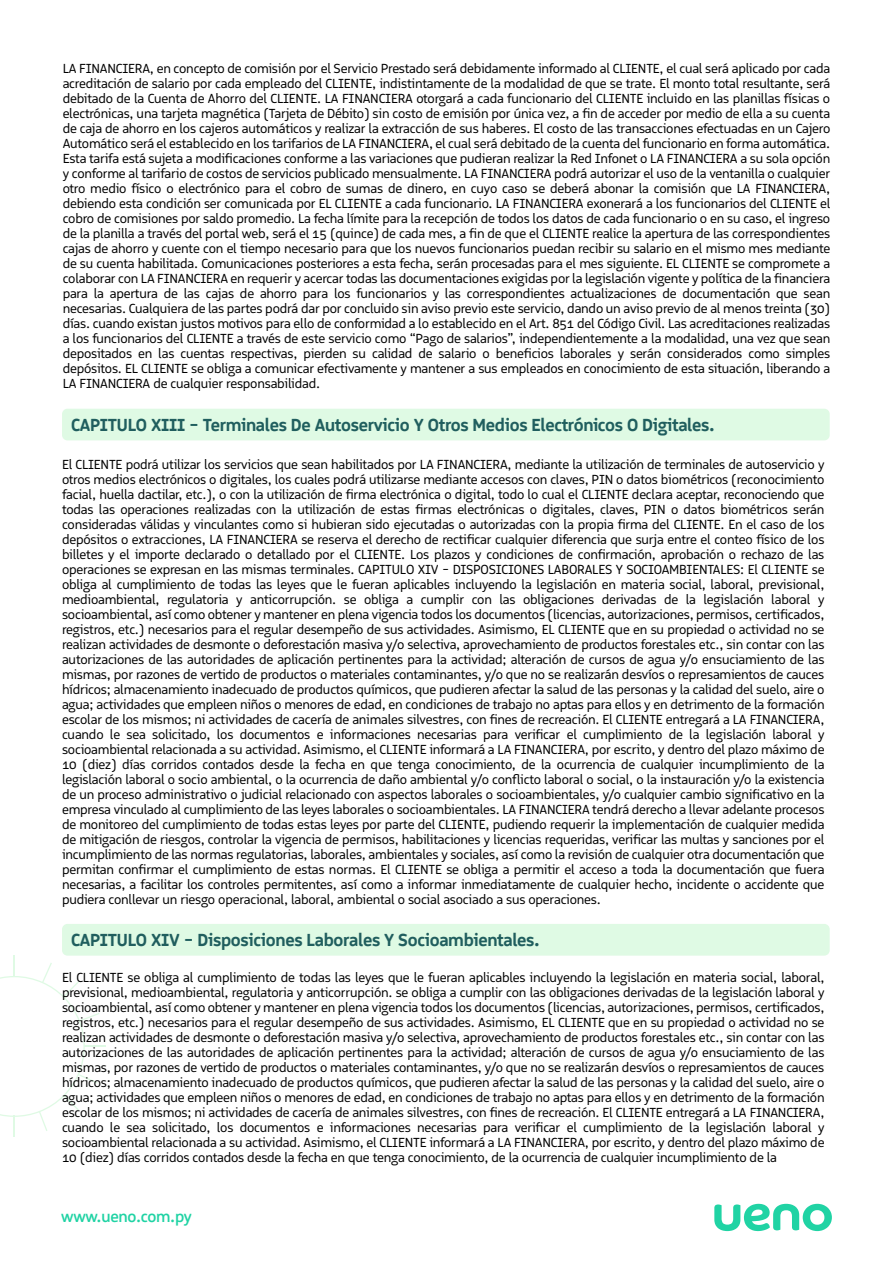
<style>
.page{position:relative;width:893px;height:1263px;background:#fff}
.page>*{position:absolute;margin:0;border:0;box-sizing:border-box;transform-origin:0 0}
.t1{font:700 18px "Logical";letter-spacing:-.015em;color:#205e5e}
.t2{font:500 16.5px "Logical";letter-spacing:-.015em;color:#20d3a4}
.t3{font:13.5px/15px "Logical";letter-spacing:-.015em;color:#000;text-align:justify}
</style>
<div class="page">
<svg style="left:0;top:955px;width:105px;height:182px"></svg>
<svg style="left:714px;top:1204px;width:118px;height:27px"></svg>
<div style="left:62px;top:409px;width:768px;height:31px;background:#dffae4;border-radius:5px"></div>
<div style="left:62px;top:924px;width:768px;height:32px;background:#dffae4;border-radius:5px"></div>
<p class="t3" style="left:63px;top:60px;width:769px">LA FINANCIERA, en concepto de comisión por el Servicio Prestado será debidamente informado al CLIENTE, el cual será aplicado por cada acreditación de salario por cada empleado del CLIENTE, indistintamente de la modalidad de que se trate. El monto total resultante, será debitado de la Cuenta de Ahorro del CLIENTE. LA FINANCIERA otorgará a cada funcionario del CLIENTE incluido en las planillas físicas o electrónicas, una tarjeta magnética (Tarjeta de Débito) sin costo de emisión por única vez, a fin de acceder por medio de ella a su cuenta de caja de ahorro en los cajeros automáticos y realizar la extracción de sus haberes. El costo de las transacciones efectuadas en un Cajero Automático será el establecido en los tarifarios de LA FINANCIERA, el cual será debitado de la cuenta del funcionario en forma automática.<br>Esta tarifa está sujeta a modificaciones conforme a las variaciones que pudieran realizar la Red Infonet o LA FINANCIERA a su sola opción y conforme al tarifario de costos de servicios publicado mensualmente. LA FINANCIERA podrá autorizar el uso de la ventanilla o cualquier otro medio físico o electrónico para el cobro de sumas de dinero, en cuyo caso se deberá abonar la comisión que LA FINANCIERA, debiendo esta condición ser comunicada por EL CLIENTE a cada funcionario. LA FINANCIERA exonerará a los funcionarios del CLIENTE el cobro de comisiones por saldo promedio. La fecha límite para la recepción de todos los datos de cada funcionario o en su caso, el ingreso de la planilla a través del portal web, será el 15 (quince) de cada mes, a fin de que el CLIENTE realice la apertura de las correspondientes cajas de ahorro y cuente con el tiempo necesario para que los nuevos funcionarios puedan recibir su salario en el mismo mes mediante de su cuenta habilitada. Comunicaciones posteriores a esta fecha, serán procesadas para el mes siguiente. EL CLIENTE se compromete a colaborar con LA FINANCIERA en requerir y acercar todas las documentaciones exigidas por la legislación vigente y política de la financiera para la apertura de las cajas de ahorro para los funcionarios y las correspondientes actualizaciones de documentación que sean necesarias. Cualquiera de las partes podrá dar por concluido sin aviso previo este servicio, dando un aviso previo de al menos treinta (30) días. cuando existan justos motivos para ello de conformidad a lo establecido en el Art. 851 del Código Civil. Las acreditaciones realizadas a los funcionarios del CLIENTE a través de este servicio como “Pago de salarios”, independientemente a la modalidad, una vez que sean depositados en las cuentas respectivas, pierden su calidad de salario o beneficios laborales y serán considerados como simples depósitos. EL CLIENTE se obliga a comunicar efectivamente y mantener a sus empleados en conocimiento de esta situación, liberando a LA FINANCIERA de cualquier responsabilidad.</p>
<h1 class="t1" style="left:71px;top:414px;width:645px">CAPITULO XIII - Terminales De Autoservicio Y Otros Medios Electrónicos O Digitales.</h1>
<p class="t3" style="left:62px;top:456px;width:764px">El CLIENTE podrá utilizar los servicios que sean habilitados por LA FINANCIERA, mediante la utilización de terminales de autoservicio y otros medios electrónicos o digitales, los cuales podrá utilizarse mediante accesos con claves, PIN o datos biométricos (reconocimiento facial, huella dactilar, etc.), o con la utilización de firma electrónica o digital, todo lo cual el CLIENTE declara aceptar, reconociendo que todas las operaciones realizadas con la utilización de estas firmas electrónicas o digitales, claves, PIN o datos biométricos serán consideradas válidas y vinculantes como si hubieran sido ejecutadas o autorizadas con la propia firma del CLIENTE. En el caso de los depósitos o extracciones, LA FINANCIERA se reserva el derecho de rectificar cualquier diferencia que surja entre el conteo físico de los billetes y el importe declarado o detallado por el CLIENTE. Los plazos y condiciones de confirmación, aprobación o rechazo de las operaciones se expresan en las mismas terminales. CAPITULO XIV - DISPOSICIONES LABORALES Y SOCIOAMBIENTALES: El CLIENTE se obliga al cumplimiento de todas las leyes que le fueran aplicables incluyendo la legislación en materia social, laboral, previsional, medioambiental, regulatoria y anticorrupción. se obliga a cumplir con las obligaciones derivadas de la legislación laboral y socioambiental, así como obtener y mantener en plena vigencia todos los documentos (licencias, autorizaciones, permisos, certificados, registros, etc.) necesarios para el regular desempeño de sus actividades. Asimismo, EL CLIENTE que en su propiedad o actividad no se realizan actividades de desmonte o deforestación masiva y/o selectiva, aprovechamiento de productos forestales etc., sin contar con las autorizaciones de las autoridades de aplicación pertinentes para la actividad; alteración de cursos de agua y/o ensuciamiento de las mismas, por razones de vertido de productos o materiales contaminantes, y/o que no se realizarán desvíos o represamientos de cauces hídricos; almacenamiento inadecuado de productos químicos, que pudieren afectar la salud de las personas y la calidad del suelo, aire o agua; actividades que empleen niños o menores de edad, en condiciones de trabajo no aptas para ellos y en detrimento de la formación escolar de los mismos; ni actividades de cacería de animales silvestres, con fines de recreación. El CLIENTE entregará a LA FINANCIERA, cuando le sea solicitado, los documentos e informaciones necesarias para verificar el cumplimiento de la legislación laboral y socioambiental relacionada a su actividad. Asimismo, el CLIENTE informará a LA FINANCIERA, por escrito, y dentro del plazo máximo de 10 (diez) días corridos contados desde la fecha en que tenga conocimiento, de la ocurrencia de cualquier incumplimiento de la legislación laboral o socio ambiental, o la ocurrencia de daño ambiental y/o conflicto laboral o social, o la instauración y/o la existencia de un proceso administrativo o judicial relacionado con aspectos laborales o socioambientales, y/o cualquier cambio significativo en la empresa vinculado al cumplimiento de las leyes laborales o socioambientales. LA FINANCIERA tendrá derecho a llevar adelante procesos de monitoreo del cumplimiento de todas estas leyes por parte del CLIENTE, pudiendo requerir la implementación de cualquier medida de mitigación de riesgos, controlar la vigencia de permisos, habilitaciones y licencias requeridas, verificar las multas y sanciones por el incumplimiento de las normas regulatorias, laborales, ambientales y sociales, así como la revisión de cualquier otra documentación que permitan confirmar el cumplimiento de estas normas. El CLIENTE se obliga a permitir el acceso a toda la documentación que fuera necesarias, a facilitar los controles permitentes, así como a informar inmediatamente de cualquier hecho, incidente o accidente que pudiera conllevar un riesgo operacional, laboral, ambiental o social asociado a sus operaciones.</p>
<h1 class="t1" style="left:71px;top:929px;width:470px">CAPITULO XIV - Disposiciones Laborales Y Socioambientales.</h1>
<p class="t3" style="left:62px;top:970px;width:764px">El CLIENTE se obliga al cumplimiento de todas las leyes que le fueran aplicables incluyendo la legislación en materia social, laboral, previsional, medioambiental, regulatoria y anticorrupción. se obliga a cumplir con las obligaciones derivadas de la legislación laboral y socioambiental, así como obtener y mantener en plena vigencia todos los documentos (licencias, autorizaciones, permisos, certificados, registros, etc.) necesarios para el regular desempeño de sus actividades. Asimismo, EL CLIENTE que en su propiedad o actividad no se realizan actividades de desmonte o deforestación masiva y/o selectiva, aprovechamiento de productos forestales etc., sin contar con las autorizaciones de las autoridades de aplicación pertinentes para la actividad; alteración de cursos de agua y/o ensuciamiento de las mismas, por razones de vertido de productos o materiales contaminantes, y/o que no se realizarán desvíos o represamientos de cauces hídricos; almacenamiento inadecuado de productos químicos, que pudieren afectar la salud de las personas y la calidad del suelo, aire o agua; actividades que empleen niños o menores de edad, en condiciones de trabajo no aptas para ellos y en detrimento de la formación escolar de los mismos; ni actividades de cacería de animales silvestres, con fines de recreación. El CLIENTE entregará a LA FINANCIERA, cuando le sea solicitado, los documentos e informaciones necesarias para verificar el cumplimiento de la legislación laboral y socioambiental relacionada a su actividad. Asimismo, el CLIENTE informará a LA FINANCIERA, por escrito, y dentro del plazo máximo de 10 (diez) días corridos contados desde la fecha en que tenga conocimiento, de la ocurrencia de cualquier incumplimiento de la</p>
<p class="t2" style="left:61px;top:1206px;width:132px">www.ueno.com.py</p>
</div>
